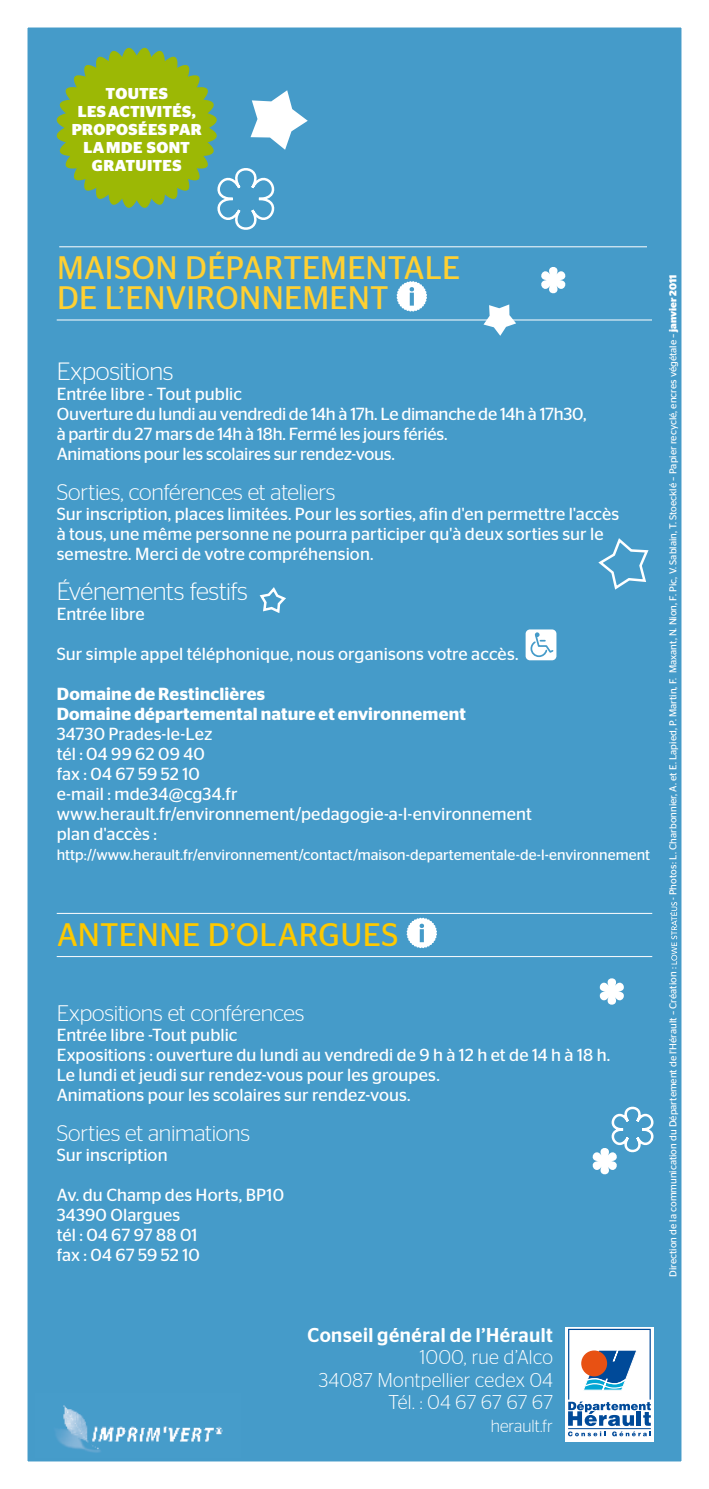
<style>
.page{position:relative;width:709px;height:1489px;background:#fff}
.page>*{position:absolute;margin:0;border:0;box-sizing:border-box;transform-origin:0 0}
.t1{font:32.5px "Stag Sans";color:#ffd032}
.t2{font:32.5px "Stag Sans";color:#fec900}
.t3{font:300 25px "Stag Sans";letter-spacing:-.01em;color:#fff}
.t4{font:300 22.5px "Stag Sans";letter-spacing:-.01em;color:#fff}
.t5{font:300 20px/22.5px "Stag Sans";letter-spacing:.02em;color:#fff;text-align:right;scale:.95 1}
.t6{font:500 20px "Stag Sans";letter-spacing:.025em;color:#fff;scale:.95 1}
.t7{font:17.5px/20px "Stag Sans";letter-spacing:.005em;color:#fff}
.t8{font:17.5px/20px "Stag Sans";letter-spacing:-.015em;color:#fff}
.t9{font:600 17.5px/20px "Stag Sans";letter-spacing:.01em;color:#fff}
.t10{font:300 17.5px "Stag Sans";color:#fff;scale:.95 1}
.t11{font:700 15.75px/18px "Stag Sans";color:#fff}
.t12{font:15px "Stag Sans";color:#fff}
.t13{font:10px "Stag Sans";color:#fff}
.s1{font-weight:700}
</style>
<div class="page">
<div style="left:14px;top:14px;width:681px;height:1460px;background:#459bc9"></div>
<div style="left:0;top:0;width:709px;height:1488px;border:28px solid #fff"></div>
<svg style="left:483px;top:304px;width:33px;height:32px"></svg>
<div style="left:565px;top:1326px;width:88px;height:115px;background:#fff"></div>
<svg style="left:582px;top:1350px;width:55px;height:41px"></svg>
<div style="left:581px;top:1350px;width:26px;height:26px;background:#e85113;border-radius:50%"></div>
<svg style="left:568px;top:1401px;width:83px;height:24px"></svg>
<div style="left:568px;top:1328px;width:82px;height:71px;border:1px solid #004a99"></div>
<svg style="left:568px;top:1431px;width:37px;height:5px"></svg>
<svg style="left:612px;top:1431px;width:39px;height:5px"></svg>
<hr style="left:568px;top:1427px;width:83px;height:1px;background:#004a99">
<img style="left:56px;top:1405px;width:167px;height:48px">
<hr style="left:59px;top:246px;width:588px;height:1px;background:#fff">
<hr style="left:57px;top:319px;width:595px;height:1px;background:#fff">
<svg style="left:396px;top:281px;width:31px;height:31px"></svg>
<div style="left:525px;top:629px;width:31px;height:31px;background:#fff;border-radius:4px"></div>
<svg style="left:530px;top:632px;width:24px;height:26px"></svg>
<hr style="left:57px;top:912px;width:595px;height:1px;background:#fff">
<hr style="left:57px;top:956px;width:595px;height:1px;background:#fff">
<svg style="left:406px;top:917px;width:31px;height:31px"></svg>
<svg style="left:670px;top:902px;width:7px;height:62px"></svg>
<svg style="left:56px;top:47px;width:252px;height:183px"></svg>
<svg style="left:541px;top:267px;width:25px;height:27px"></svg>
<svg style="left:599px;top:978px;width:25px;height:27px"></svg>
<svg style="left:592px;top:1106px;width:62px;height:69px"></svg>
<svg style="left:259px;top:587px;width:27px;height:26px"></svg>
<svg style="left:598px;top:538px;width:51px;height:52px"></svg>
<p class="t11" style="left:105px;top:84px;width:22px">TOUTES</p>
<p class="t11" style="left:78px;top:102px;width:11px">LES</p>
<p class="t11" style="left:108px;top:102px;width:11px">ACTIVITÉS</p>
<p class="t11" style="left:192px;top:102px;width:5px">,</p>
<p class="t11" style="left:72px;top:120px;width:12px">PROPOSÉES</p>
<p class="t11" style="left:169px;top:120px;width:12px">PAR</p>
<p class="t11" style="left:92px;top:138px;width:67px;text-indent:-9px">LA MDE SONT<br>GRATUITES</p>
<h1 class="t1" style="left:57px;top:249px;width:46px">Maison</h1>
<h1 class="t1" style="left:185px;top:249px;width:21px">départementale</h1>
<h1 class="t1" style="left:57px;top:279px;width:90px">de l’environnement</h1>
<h2 class="t3" style="left:57px;top:358px;width:118px">Expositions</h2>
<p class="t8" style="left:57px;top:384px;width:531px">Entrée libre - Tout public<br>Ouverture du lundi au vendredi de 14h à 17h. Le dimanche de 14h à 17h30, à partir du 27 mars de 14h à 18h. Fermé les jours fériés.<br>Animations pour les scolaires sur rendez-vous.</p>
<p class="t4" style="left:57px;top:480px;width:280px">Sorties, conférences et ateliers</p>
<p class="t7" style="left:57px;top:504px;width:564px">Sur inscription, places limitées. Pour les sorties, afin d'en permettre l'accès à tous, une même personne ne pourra participer qu'à deux sorties sur le semestre. Merci de votre compréhension.</p>
<h2 class="t3" style="left:57px;top:578px;width:193px">Événements festifs</h2>
<p class="t7" style="left:57px;top:604px;width:90px">Entrée libre</p>
<p class="t7" style="left:57px;top:644px;width:463px">Sur simple appel téléphonique, nous organisons votre accès.</p>
<p class="t9" style="left:57px;top:684px;width:410px">Domaine de Restinclières<br>Domaine départemental nature et environnement</p>
<p class="t7" style="left:57px;top:724px;width:476px">34730 Prades-le-Lez<br>tél : 04 99 62 09 40<br>fax : 04 67 59 52 10<br>e-mail : mde34@cg34.fr www.herault.fr/environnement/pedagogie-a-l-environnement plan d'accès :</p>
<p class="t12" style="left:57px;top:846px;width:595px">http://www.herault.fr/environnement/contact/maison-departementale-de-l-environnement</p>
<h1 class="t2" style="left:57px;top:915px;width:42px">Antenne</h1>
<h1 class="t2" style="left:208px;top:915px;width:73px">d’Olargues</h1>
<p class="t4" style="left:57px;top:1000px;width:249px">Expositions et conférences</p>
<p class="t7" style="left:57px;top:1024px;width:555px">Entrée libre -Tout public<br>Expositions : ouverture du lundi au vendredi de 9 h à 12 h et de 14 h à 18 h.<br>Le lundi et jeudi sur rendez-vous pour les groupes.<br>Animations pour les scolaires sur rendez-vous.</p>
<p class="t4" style="left:57px;top:1120px;width:195px">Sorties et animations</p>
<p class="t7" style="left:57px;top:1144px;width:112px">Sur inscription</p>
<p class="t7" style="left:57px;top:1184px;width:229px">Av. du Champ des Horts, BP10<br>34390 Olargues<br>tél : 04 67 97 88 01<br>fax : 04 67 59 52 10</p>
<p class="t13" style="left:667px;top:900px;width:627px;rotate:-90deg">- Photos : L. Charbonnier, A. et E. Lapied, P. Martin, F. Maxant, N. Nion, F. Pic, V. Sablain, T. Stoecklé – Papier recyclé, encres végétale – <span class="s1">JANVIER 2011</span></p>
<p class="t13" style="left:667px;top:1276px;width:311px;rotate:-90deg">Direction de la communication du Département de l’Hérault – Création :</p>
<p class="t6" style="left:307px;top:1323px;width:260px">Conseil général de l’Hérault</p>
<p class="t5" style="left:319px;top:1345px;width:248px">1000, rue d’Alco<br>34087 Montpellier cedex 04<br>Tél. : 04 67 67 67 67</p>
<p class="t10" style="left:491px;top:1416px;width:67px">herault.fr</p>
</div>
